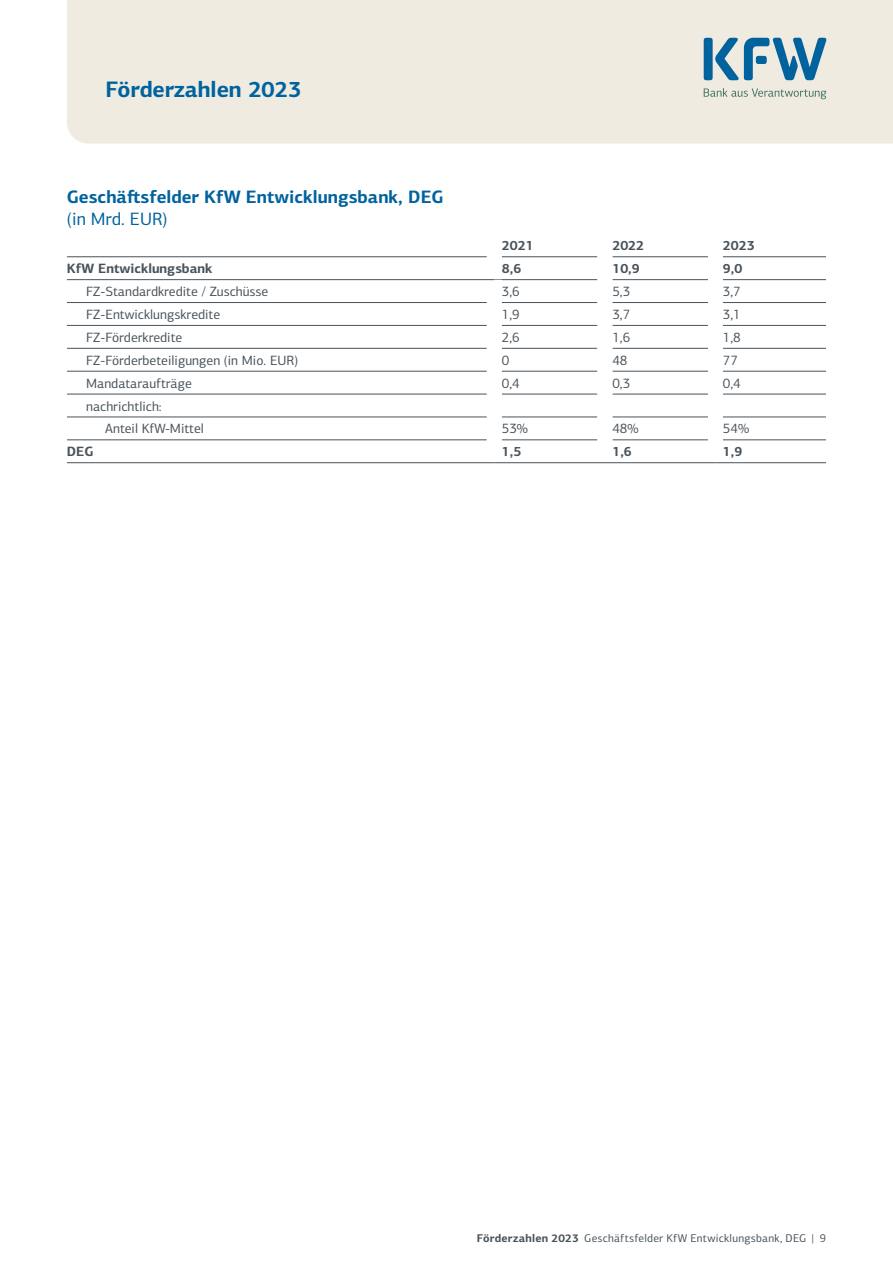
<style>
.page{position:relative;width:893px;height:1263px;background:#fff}
.page>*{position:absolute;margin:0;border:0;box-sizing:border-box;transform-origin:0 0}
.t1{font:700 22.5px "KFW Centro Sans";color:#00639e}
.Tabellen-Überschrift_12_15_DE_H2{font:700 18px/22.5px "KFW Centro Sans";color:#00639e}
.Tabellentext_mager_mE_4_5_DE{font:13.5px "KFW Centro Sans";color:#48535b}
.Tabellenzahlen_mager_DE{font:13.5px "KFW Centro Sans";color:#48535b}
.Tabellentext_fett_mE0_DE{font:700 13.5px "KFW Centro Sans";color:#48535b}
.Tabellenzahlen_mager_DE-2{font:700 13.5px "KFW Centro Sans";color:#48535b}
.Tabellentext_mager_mE_9_DE{font:13.5px "KFW Centro Sans";color:#48535b}
.Tabellentext_mager_DE{font:700 13.5px "KFW Centro Sans";color:#48535b}
.t2{font:11.25px "KFW Centro Sans";letter-spacing:.02em;color:#48535b}
.s1{font-weight:400}
.s2{font-weight:700}
</style>
<div class="page">
<div style="left:67px;top:0;width:826px;height:144px;background:#efebe1"></div>
<hr style="left:67px;top:302px;width:420px;height:1px;background:#48535b">
<hr style="left:502px;top:302px;width:95px;height:1px;background:#48535b">
<hr style="left:612px;top:302px;width:96px;height:1px;background:#48535b">
<hr style="left:723px;top:302px;width:103px;height:1px;background:#48535b">
<hr style="left:67px;top:325px;width:420px;height:1px;background:#48535b">
<hr style="left:502px;top:325px;width:95px;height:1px;background:#48535b">
<hr style="left:612px;top:325px;width:96px;height:1px;background:#48535b">
<hr style="left:723px;top:325px;width:103px;height:1px;background:#48535b">
<hr style="left:67px;top:348px;width:420px;height:1px;background:#48535b">
<hr style="left:502px;top:348px;width:95px;height:1px;background:#48535b">
<hr style="left:612px;top:348px;width:96px;height:1px;background:#48535b">
<hr style="left:723px;top:348px;width:103px;height:1px;background:#48535b">
<hr style="left:67px;top:371px;width:420px;height:1px;background:#48535b">
<hr style="left:502px;top:371px;width:95px;height:1px;background:#48535b">
<hr style="left:612px;top:371px;width:96px;height:1px;background:#48535b">
<hr style="left:723px;top:371px;width:103px;height:1px;background:#48535b">
<hr style="left:67px;top:394px;width:420px;height:1px;background:#48535b">
<hr style="left:502px;top:394px;width:95px;height:1px;background:#48535b">
<hr style="left:612px;top:394px;width:96px;height:1px;background:#48535b">
<hr style="left:723px;top:394px;width:103px;height:1px;background:#48535b">
<hr style="left:67px;top:417px;width:420px;height:1px;background:#48535b">
<hr style="left:502px;top:417px;width:95px;height:1px;background:#48535b">
<hr style="left:612px;top:417px;width:96px;height:1px;background:#48535b">
<hr style="left:723px;top:417px;width:103px;height:1px;background:#48535b">
<hr style="left:67px;top:256px;width:420px;height:1px;background:#48535b">
<hr style="left:502px;top:256px;width:95px;height:1px;background:#48535b">
<hr style="left:612px;top:256px;width:96px;height:1px;background:#48535b">
<hr style="left:723px;top:256px;width:103px;height:1px;background:#48535b">
<hr style="left:494px;top:279px;width:103px;height:1px;background:#48535b">
<hr style="left:612px;top:279px;width:96px;height:1px;background:#48535b">
<hr style="left:723px;top:279px;width:103px;height:1px;background:#48535b">
<hr style="left:67px;top:439px;width:420px;height:1px;background:#48535b">
<hr style="left:502px;top:439px;width:95px;height:1px;background:#48535b">
<hr style="left:612px;top:439px;width:96px;height:1px;background:#48535b">
<hr style="left:723px;top:439px;width:103px;height:1px;background:#48535b">
<hr style="left:67px;top:462px;width:427px;height:1px;background:#48535b">
<hr style="left:494px;top:462px;width:111px;height:1px;background:#48535b">
<hr style="left:605px;top:462px;width:110px;height:1px;background:#48535b">
<hr style="left:715px;top:462px;width:111px;height:1px;background:#48535b">
<hr style="left:67px;top:279px;width:427px;height:1px;background:#48535b">
<div style="left:704px;top:38px;width:9px;height:42px;background:#00639e;border-radius:3px"></div>
<svg style="left:715px;top:38px;width:111px;height:42px;background:#81acc2"></svg>
<svg style="left:704px;top:88px;width:122px;height:11px"></svg>
<h1 class="t1" style="left:105px;top:75px;width:198px">Förderzahlen 2023</h1>
<h2 class="Tabellen-Überschrift_12_15_DE_H2" style="left:67px;top:185px;width:378px">Geschäftsfelder KfW Entwicklungsbank, DEG <span class="s1">(in Mrd. EUR)</span></h2>
<p class="Tabellentext_mager_DE" style="left:502px;top:237px;width:33px">2021</p>
<p class="Tabellentext_mager_DE" style="left:612px;top:237px;width:33px">2022</p>
<p class="Tabellentext_mager_DE" style="left:723px;top:237px;width:33px">2023</p>
<p class="Tabellentext_fett_mE0_DE" style="left:67px;top:260px;width:147px">KfW Entwicklungsbank</p>
<p class="Tabellenzahlen_mager_DE-2" style="left:502px;top:260px;width:21px">8,6</p>
<p class="Tabellenzahlen_mager_DE-2" style="left:612px;top:260px;width:29px">10,9</p>
<p class="Tabellenzahlen_mager_DE-2" style="left:723px;top:260px;width:21px">9,0</p>
<p class="Tabellentext_mager_mE_4_5_DE" style="left:86px;top:282px;width:184px">FZ-Standardkredite / Zuschüsse</p>
<p class="Tabellenzahlen_mager_DE" style="left:502px;top:282px;width:19px">3,6</p>
<p class="Tabellenzahlen_mager_DE" style="left:612px;top:282px;width:19px">5,3</p>
<p class="Tabellenzahlen_mager_DE" style="left:723px;top:282px;width:19px">3,7</p>
<p class="Tabellentext_mager_mE_4_5_DE" style="left:86px;top:305px;width:136px">FZ-Entwicklungskredite</p>
<p class="Tabellenzahlen_mager_DE" style="left:502px;top:305px;width:19px">1,9</p>
<p class="Tabellenzahlen_mager_DE" style="left:612px;top:305px;width:19px">3,7</p>
<p class="Tabellenzahlen_mager_DE" style="left:723px;top:305px;width:19px">3,1</p>
<p class="Tabellentext_mager_mE_4_5_DE" style="left:86px;top:328px;width:98px">FZ-Förderkredite</p>
<p class="Tabellenzahlen_mager_DE" style="left:502px;top:328px;width:19px">2,6</p>
<p class="Tabellenzahlen_mager_DE" style="left:612px;top:328px;width:19px">1,6</p>
<p class="Tabellenzahlen_mager_DE" style="left:723px;top:328px;width:19px">1,8</p>
<p class="Tabellentext_mager_mE_4_5_DE" style="left:86px;top:351px;width:214px">FZ-Förderbeteiligungen (in Mio. EUR)</p>
<p class="Tabellenzahlen_mager_DE" style="left:502px;top:351px;width:9px">0</p>
<p class="Tabellenzahlen_mager_DE" style="left:612px;top:351px;width:17px">48</p>
<p class="Tabellenzahlen_mager_DE" style="left:723px;top:351px;width:17px">77</p>
<p class="Tabellentext_mager_mE_4_5_DE" style="left:86px;top:374px;width:107px">Mandataraufträge</p>
<p class="Tabellenzahlen_mager_DE" style="left:502px;top:374px;width:19px">0,4</p>
<p class="Tabellenzahlen_mager_DE" style="left:612px;top:374px;width:19px">0,3</p>
<p class="Tabellenzahlen_mager_DE" style="left:723px;top:374px;width:19px">0,4</p>
<p class="Tabellentext_mager_mE_4_5_DE" style="left:86px;top:396px;width:77px">nachrichtlich:</p>
<p class="Tabellentext_mager_mE_9_DE" style="left:105px;top:419px;width:100px">Anteil KfW-Mittel</p>
<p class="Tabellenzahlen_mager_DE" style="left:502px;top:419px;width:28px">53%</p>
<p class="Tabellenzahlen_mager_DE" style="left:612px;top:419px;width:28px">48%</p>
<p class="Tabellenzahlen_mager_DE" style="left:723px;top:419px;width:28px">54%</p>
<p class="Tabellentext_fett_mE0_DE" style="left:67px;top:443px;width:28px">DEG</p>
<p class="Tabellenzahlen_mager_DE-2" style="left:502px;top:443px;width:21px">1,5</p>
<p class="Tabellenzahlen_mager_DE-2" style="left:612px;top:443px;width:21px">1,6</p>
<p class="Tabellenzahlen_mager_DE-2" style="left:723px;top:443px;width:21px">1,9</p>
<p class="t2" style="left:477px;top:1230px;width:351px"><span class="s2">Förderzahlen 2023</span> Geschäftsfelder KfW Entwicklungsbank, DEG | 9</p>
</div>
